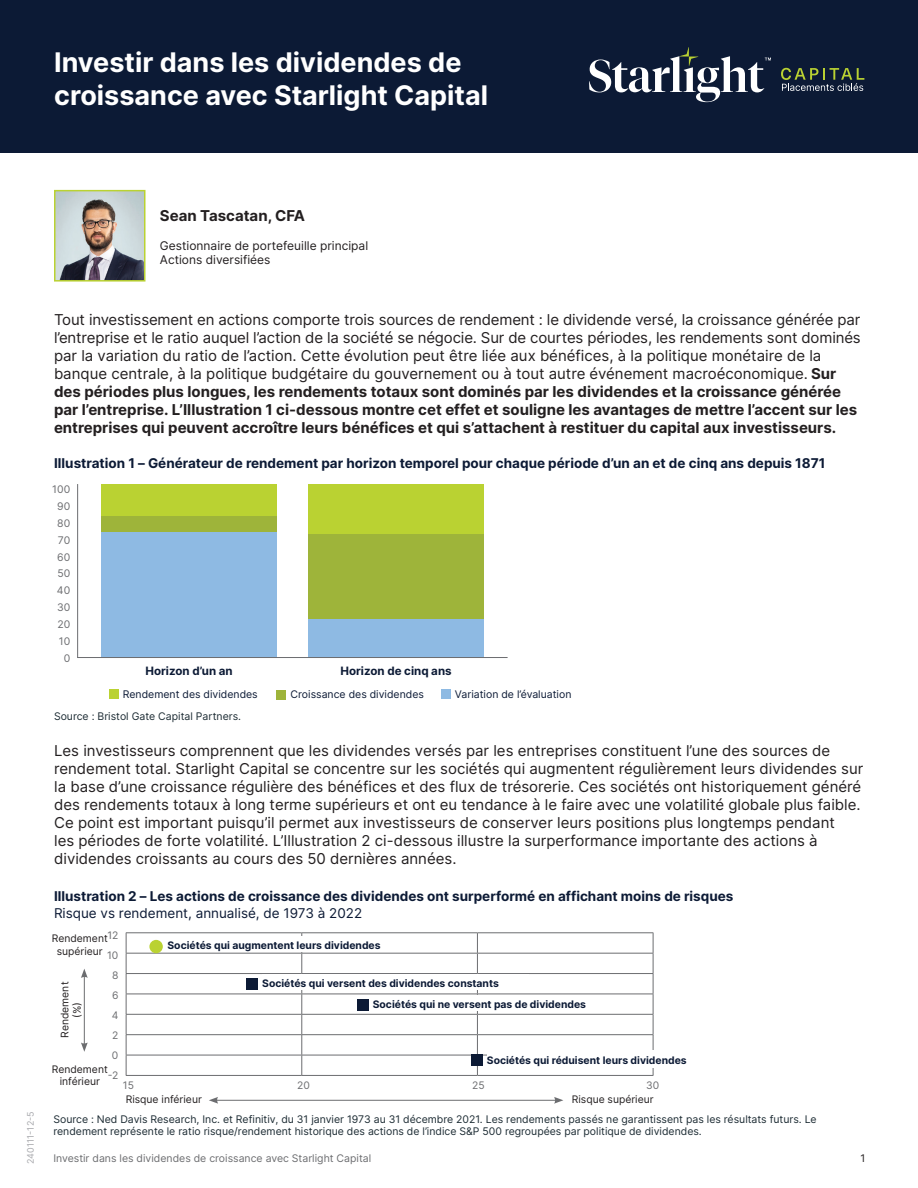
<style>
.page{position:relative;width:918px;height:1188px;background:#fff}
.page>*{position:absolute;margin:0;border:0;box-sizing:border-box;transform-origin:0 0}
.t1{font:700 27px/32.4px "Inter";color:#fff}
.t2{font:15px/18px "Inter";color:#231f20}
.t3{font:700 15px "Inter";color:#231f20}
.t4{font:700 13.5px "Inter";color:#0c1a35}
.t5{font:13.5px "Inter";color:#0c1a35}
.t6{font:12px/14.4px "Inter";color:#231f20}
.t7{font:700 11.55px "Inter";color:#0c1a35}
.t8{font:10.5px/12px "Inter";color:#1c2b33}
.t9{font:10.5px/17px "Inter";color:#6c6d70;text-align:right}
.t10{font:10.5px "Inter";color:#0c1a35}
.t11{font:10.5px "Inter";color:#231f20}
.t12{font:700 10.35px/21.1px "Inter";color:#0c1a35}
.t13{font:10.35px/12.5px "Inter";color:#231f20;text-align:center}
.t14{font:10.35px/20.1px "Inter";color:#6c6d70;text-align:center}
.t15{font:9px "Inter";color:#a8a9ad}
.s1{font-weight:700}
</style>
<div class="page">
<img style="left:57px;top:193px;width:86px;height:86px">
<div style="left:54px;top:190px;width:92px;height:92px;border:2px solid #bad232"></div>
<div style="left:0;top:0;width:918px;height:153px;background:#0c1a35"></div>
<svg style="left:589px;top:47px;width:182px;height:55px"></svg>
<svg style="left:781px;top:68px;width:83px;height:23px"></svg>
<hr style="left:126px;top:932px;width:176px;height:1px;background:#6c6d70">
<hr style="left:302px;top:932px;width:175px;height:1px;background:#6c6d70">
<hr style="left:477px;top:932px;width:176px;height:1px;background:#6c6d70">
<hr style="left:126px;top:953px;width:176px;height:1px;background:#6c6d70">
<hr style="left:302px;top:953px;width:175px;height:1px;background:#6c6d70">
<hr style="left:477px;top:953px;width:176px;height:1px;background:#6c6d70">
<hr style="left:126px;top:973px;width:176px;height:1px;background:#6c6d70">
<hr style="left:302px;top:973px;width:175px;height:1px;background:#6c6d70">
<hr style="left:477px;top:973px;width:176px;height:1px;background:#6c6d70">
<hr style="left:126px;top:994px;width:176px;height:1px;background:#6c6d70">
<hr style="left:302px;top:994px;width:175px;height:1px;background:#6c6d70">
<hr style="left:477px;top:994px;width:176px;height:1px;background:#6c6d70">
<hr style="left:126px;top:1014px;width:176px;height:1px;background:#6c6d70">
<hr style="left:302px;top:1014px;width:175px;height:1px;background:#6c6d70">
<hr style="left:477px;top:1014px;width:176px;height:1px;background:#6c6d70">
<hr style="left:126px;top:1034px;width:176px;height:1px;background:#6c6d70">
<hr style="left:302px;top:1034px;width:175px;height:1px;background:#6c6d70">
<hr style="left:477px;top:1034px;width:176px;height:1px;background:#6c6d70">
<hr style="left:126px;top:1055px;width:176px;height:1px;background:#6c6d70">
<svg style="left:126px;top:933px;width:1px;height:142px"></svg>
<hr style="left:302px;top:1055px;width:175px;height:1px;background:#6c6d70">
<svg style="left:301px;top:933px;width:1px;height:142px"></svg>
<hr style="left:477px;top:1055px;width:176px;height:1px;background:#6c6d70">
<svg style="left:477px;top:933px;width:1px;height:142px"></svg>
<svg style="left:653px;top:933px;width:1px;height:142px"></svg>
<hr style="left:126px;top:1075px;width:176px;height:1px;background:#6c6d70">
<hr style="left:302px;top:1075px;width:175px;height:1px;background:#6c6d70">
<hr style="left:477px;top:1075px;width:176px;height:1px;background:#6c6d70">
<div style="left:168px;top:937px;width:247px;height:15px;background:#fff"></div>
<div style="left:262px;top:974px;width:266px;height:16px;background:#fff"></div>
<div style="left:373px;top:995px;width:239px;height:16px;background:#fff"></div>
<div style="left:487px;top:1050px;width:207px;height:18px;background:#fff"></div>
<hr style="left:216px;top:1100px;width:340px;height:1px;background:#6c6d70">
<svg style="left:209px;top:1097px;width:9px;height:7px"></svg>
<svg style="left:554px;top:1097px;width:9px;height:7px"></svg>
<hr style="left:84px;top:976px;width:1px;height:69px;background:#6c6d70">
<svg style="left:81px;top:969px;width:7px;height:9px"></svg>
<svg style="left:81px;top:1042px;width:7px;height:10px"></svg>
<div style="left:149px;top:940px;width:14px;height:13px;background:#bad232;border-radius:50%"></div>
<div style="left:247px;top:978px;width:11px;height:11px;background:#0c1a35"></div>
<div style="left:357px;top:999px;width:11px;height:11px;background:#0c1a35"></div>
<div style="left:471px;top:1054px;width:11px;height:12px;background:#0c1a35"></div>
<div style="left:101px;top:484px;width:176px;height:32px;background:#bad232"></div>
<div style="left:308px;top:484px;width:176px;height:50px;background:#bad232"></div>
<div style="left:101px;top:516px;width:176px;height:16px;background:#9eb43a"></div>
<div style="left:308px;top:534px;width:176px;height:85px;background:#9eb43a"></div>
<div style="left:101px;top:532px;width:176px;height:126px;background:#8ebae3"></div>
<div style="left:308px;top:619px;width:176px;height:39px;background:#8ebae3"></div>
<div style="left:277px;top:690px;width:9px;height:9px;background:#9eb43a"></div>
<div style="left:109px;top:690px;width:9px;height:9px;background:#bad232"></div>
<div style="left:441px;top:690px;width:9px;height:9px;background:#8ebae3"></div>
<hr style="left:77px;top:657px;width:431px;height:1px;background:#6c6d70">
<hr style="left:77px;top:484px;width:1px;height:174px;background:#6c6d70">
<h1 class="t1" style="left:54px;top:45px;width:435px">Investir dans les dividendes de croissance avec Starlight Capital</h1>
<p class="t3" style="left:160px;top:205px;width:147px">Sean Tascatan, CFA</p>
<p class="t6" style="left:160px;top:238px;width:210px">Gestionnaire de portefeuille principal<br>Actions diversifiées</p>
<p class="t15" style="left:24px;top:1164px;width:54px;rotate:-90deg">240111-12-5</p>
<p class="t2" style="left:54px;top:310px;width:808px">Tout investissement en actions comporte trois sources de rendement : le dividende versé, la croissance générée par l’entreprise et le ratio auquel l’action de la société se négocie. Sur de courtes périodes, les rendements sont dominés par la variation du ratio de l’action. Cette évolution peut être liée aux bénéfices, à la politique monétaire de la banque centrale, à la politique budgétaire du gouvernement ou à tout autre événement macroéconomique. <span class="s1">Sur des périodes plus longues, les rendements totaux sont dominés par les dividendes et la croissance générée par l’entreprise. L’Illustration 1 ci-dessous montre cet effet et souligne les avantages de mettre l’accent sur les entreprises qui peuvent accroître leurs bénéfices et qui s’attachent à restituer du capital aux investisseurs.</span></p>
<p class="t4" style="left:54px;top:453px;width:773px">Illustration 1 – Générateur de rendement par horizon temporel pour chaque période d’un an et de cinq ans depuis 1871</p>
<p class="t9" style="left:52px;top:480px;width:20px">100<br>90<br>80<br>70<br>60<br>50<br>40<br>30<br>20<br>10<br>0</p>
<p class="t7" style="left:146px;top:663px;width:89px">Horizon d’un an</p>
<p class="t7" style="left:341px;top:663px;width:113px">Horizon de cinq ans</p>
<p class="t10" style="left:123px;top:686px;width:137px">Rendement des dividendes</p>
<p class="t10" style="left:291px;top:686px;width:135px">Croissance des dividendes</p>
<p class="t10" style="left:455px;top:686px;width:118px">Variation de l’évaluation</p>
<p class="t8" style="left:54px;top:709px;width:189px">Source : Bristol Gate Capital Partners.</p>
<p class="t2" style="left:54px;top:741px;width:811px">Les investisseurs comprennent que les dividendes versés par les entreprises constituent l’une des sources de rendement total. Starlight Capital se concentre sur les sociétés qui augmentent régulièrement leurs dividendes sur la base d’une croissance régulière des bénéfices et des flux de trésorerie. Ces sociétés ont historiquement généré des rendements totaux à long terme supérieurs et ont eu tendance à le faire avec une volatilité globale plus faible.<br>Ce point est important puisqu’il permet aux investisseurs de conserver leurs positions plus longtemps pendant<br>les périodes de forte volatilité. L’Illustration 2 ci-dessous illustre la surperformance importante des actions à dividendes croissants au cours des 50 dernières années.</p>
<p class="t4" style="left:54px;top:886px;width:681px">Illustration 2 – Les actions de croissance des dividendes ont surperformé en affichant moins de risques</p>
<p class="t5" style="left:54px;top:903px;width:310px">Risque vs rendement, annualisé, de 1973 à 2022</p>
<p class="t12" style="left:168px;top:935px;width:215px">Sociétés qui augmentent leurs dividendes</p>
<p class="t12" style="left:373px;top:972px;width:215px;text-indent:-111px">Sociétés qui versent des dividendes constants<br>Sociétés qui ne versent pas de dividendes</p>
<p class="t14" style="left:107px;top:925px;width:13px">12<br>10<br>8<br>6<br>4<br>2<br>0 -2</p>
<p class="t13" style="left:52px;top:932px;width:58px">Rendement supérieur</p>
<p class="t13" style="left:58px;top:1038px;width:58px;rotate:-90deg">Rendement (%)</p>
<p class="t12" style="left:487px;top:1050px;width:201px">Sociétés qui réduisent leurs dividendes</p>
<p class="t13" style="left:52px;top:1062px;width:58px">Rendement inférieur</p>
<p class="t14" style="left:297px;top:1075px;width:14px">20</p>
<p class="t14" style="left:472px;top:1075px;width:14px">25</p>
<p class="t14" style="left:646px;top:1075px;width:15px">30</p>
<p class="t14" style="left:123px;top:1075px;width:13px">15</p>
<p class="t13" style="left:126px;top:1092px;width:78px">Risque inférieur</p>
<p class="t13" style="left:572px;top:1092px;width:83px">Risque supérieur</p>
<p class="t8" style="left:53px;top:1113px;width:765px">Source : Ned Davis Research, Inc. et Refinitiv, du 31 janvier 1973 au 31 décembre 2021. Les rendements passés ne garantissent pas les résultats futurs. Le rendement représente le ratio risque/rendement historique des actions de l’indice S&amp;P 500 regroupées par politique de dividendes.</p>
<p class="t9" style="left:53px;top:1150px;width:319px">Investir dans les dividendes de croissance avec Starlight Capital</p>
<p class="t11" style="left:861px;top:1151px;width:6px">1</p>
</div>
